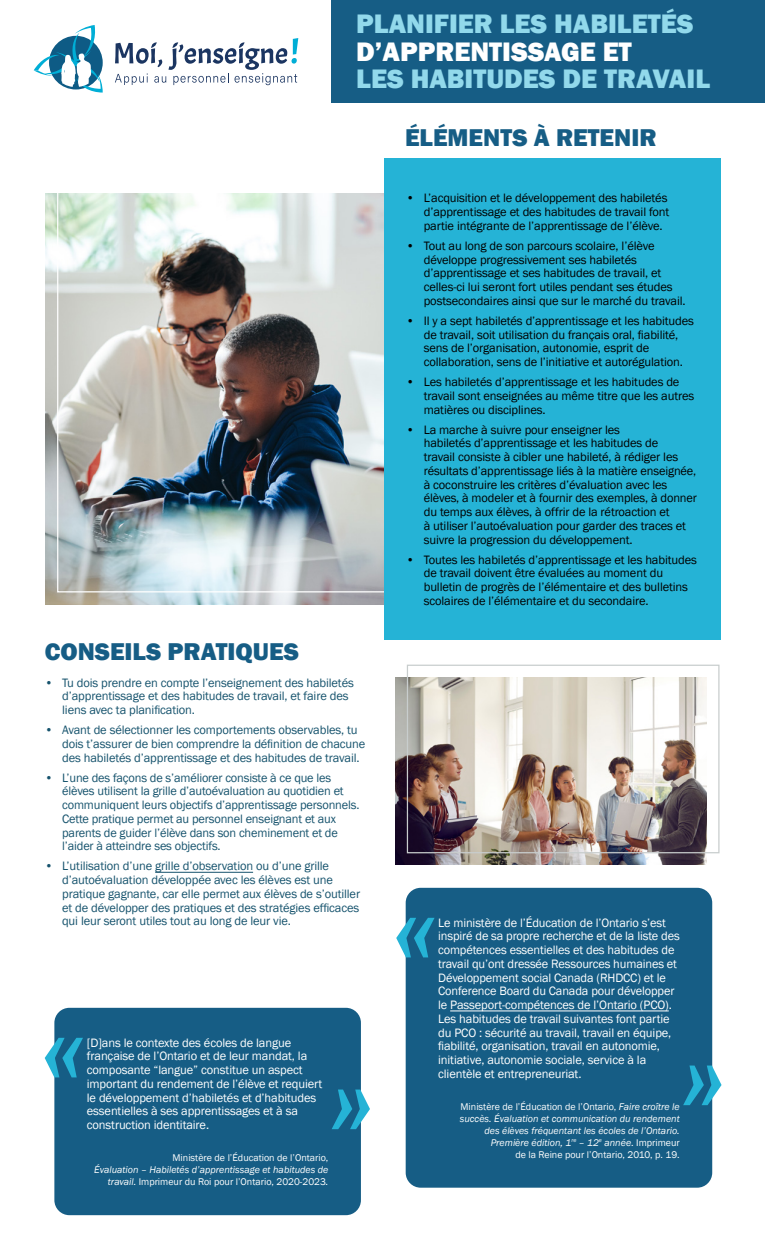
<style>
.page{position:relative;width:765px;height:1260px;background:#fff}
.page>*{position:absolute;margin:0;border:0;box-sizing:border-box;transform-origin:0 0}
.t1{font:800 27.5px/27.5px "Franklin Gothic";color:#92d9eb}
.t2{font:800 25px "Franklin Gothic";color:#165d85}
.t3{font:12.5px/13.8px "Franklin Gothic";letter-spacing:-.01em;color:#000}
.t4{font:12.5px/13.8px "Franklin Gothic";letter-spacing:-.01em;color:#16536d}
.Citations_2__10p-0p{font:12.5px/13.8px "Franklin Gothic";letter-spacing:-.01em;color:#fff}
.Citations__10p-0p{font:12.5px/13.8px "Franklin Gothic";letter-spacing:-.01em;color:#fff}
.Références__16p-0p{font:italic 10px/12px "Franklin Gothic";color:#fff;text-align:right}
.Références__16p-0p-2{font:10px/12px "Franklin Gothic";color:#fff;text-align:right}
.s1{color:#fff}
.s2{font-style:italic}
.s3{font-style:normal}
</style>
<div class="page">
<div style="left:331px;top:0;width:434px;height:103px;background:#165d85"></div>
<img style="left:45px;top:194px;width:339px;height:410px">
<div style="left:384px;top:159px;width:336px;height:106px;background:#25b3d6"></div>
<div style="left:384px;top:206px;width:336px;height:134px;background:#25b3d6"></div>
<div style="left:384px;top:281px;width:336px;height:120px;background:#25b3d6"></div>
<div style="left:384px;top:390px;width:336px;height:189px;background:#25b3d6"></div>
<div style="left:384px;top:520px;width:336px;height:120px;background:#25b3d6"></div>
<svg style="left:34px;top:25px;width:69px;height:68px"></svg>
<svg style="left:115px;top:38px;width:183px;height:47px"></svg>
<div style="left:54px;top:1008px;width:307px;height:207px;background:#165d85;border-radius:15px"></div>
<svg style="left:45px;top:1038px;width:38px;height:39px"></svg>
<svg style="left:332px;top:1090px;width:38px;height:39px"></svg>
<hr style="left:155px;top:872px;width:98px;height:1px;background:#16536d">
<div style="left:406px;top:888px;width:306px;height:300px;background:#165d85;border-radius:15px"></div>
<hr style="left:450px;top:1011px;width:219px;height:1px;background:#fff">
<svg style="left:396px;top:918px;width:39px;height:39px"></svg>
<svg style="left:683px;top:1066px;width:39px;height:39px"></svg>
<img style="left:395px;top:677px;width:312px;height:188px">
<div style="left:407px;top:665px;width:313px;height:188px;border:1px solid #c8cdcd"></div>
<h1 class="t1" style="left:356px;top:10px;width:355px">PLANIFIER LES HABILETÉS<br><span class="s1">D’APPRENTISSAGE ET<br></span>LES HABITUDES DE TRAVAIL</h1>
<h2 class="t2" style="left:405px;top:122px;width:253px">ÉLÉMENTS À RETENIR</h2>
<h2 class="t2" style="left:45px;top:635px;width:256px">CONSEILS PRATIQUES</h2>
<p class="t4" style="left:62px;top:676px;width:293px;text-indent:-18px">• Tu dois prendre en compte l’enseignement des habiletés d’apprentissage et des habitudes de travail, et faire des liens avec ta planification.</p>
<p class="t4" style="left:62px;top:723px;width:305px;text-indent:-18px">• Avant de sélectionner les comportements observables, tu dois t’assurer de bien comprendre la définition de chacune des habiletés d’apprentissage et des habitudes de travail.</p>
<p class="t4" style="left:62px;top:771px;width:299px;text-indent:-18px">• L’une des façons de s’améliorer consiste à ce que les élèves utilisent la grille d’autoévaluation au quotidien et communiquent leurs objectifs d’apprentissage personnels.<br>Cette pratique permet au personnel enseignant et aux parents de guider l’élève dans son cheminement et de l’aider à atteindre ses objectifs.</p>
<p class="t4" style="left:62px;top:860px;width:299px;text-indent:-18px">• L’utilisation d’une grille d’observation ou d’une grille d’autoévaluation développée avec les élèves est une pratique gagnante, car elle permet aux élèves de s’outiller et de développer des pratiques et des stratégies efficaces qui leur seront utiles tout au long de leur vie.</p>
<p class="Citations__10p-0p" style="left:87px;top:1036px;width:237px">[D]ans le contexte des écoles de langue française de l’Ontario et de leur mandat, la composante “langue” constitue un aspect important du rendement de l’élève et requiert le développement d’habiletés et d’habitudes essentielles à ses apprentissages et à sa construction identitaire.</p>
<p class="Références__16p-0p-2" style="left:94px;top:1152px;width:236px">Ministère de l’Éducation de l’Ontario,<br><span class="s2">Évaluation – Habiletés d’apprentissage et habitudes de travail.</span> Imprimeur du Roi pour l’Ontario, 2020-2023<span class="s2">.</span></p>
<p class="t3" style="left:424px;top:192px;width:247px;text-indent:-18px">• L’acquisition et le développement des habiletés d’apprentissage et des habitudes de travail font partie intégrante de l’apprentissage de l’élève.</p>
<p class="t3" style="left:424px;top:239px;width:263px;text-indent:-18px">• Tout au long de son parcours scolaire, l’élève développe progressivement ses habiletés d’apprentissage et ses habitudes de travail, et celles-ci lui seront fort utiles pendant ses études postsecondaires ainsi que sur le marché du travail.</p>
<p class="t3" style="left:424px;top:314px;width:272px;text-indent:-18px">• Il y a sept habiletés d’apprentissage et les habitudes de travail, soit utilisation du français oral, fiabilité, sens de l’organisation, autonomie, esprit de collaboration, sens de l’initiative et autorégulation.</p>
<p class="t3" style="left:424px;top:375px;width:272px;text-indent:-18px">• Les habiletés d’apprentissage et les habitudes de travail sont enseignées au même titre que les autres matières ou disciplines.</p>
<p class="t3" style="left:424px;top:423px;width:275px;text-indent:-18px">• La marche à suivre pour enseigner les<br>habiletés d’apprentissage et les habitudes de<br>travail consiste à cibler une habileté, à rédiger les résultats d’apprentissage liés à la matière enseignée, à coconstruire les critères d’évaluation avec les élèves, à modeler et à fournir des exemples, à donner du temps aux élèves, à offrir de la rétroaction et<br>à utiliser l’autoévaluation pour garder des traces et suivre la progression du développement.</p>
<p class="t3" style="left:424px;top:553px;width:275px;text-indent:-18px">• Toutes les habiletés d’apprentissage et les habitudes de travail doivent être évaluées au moment du bulletin de progrès de l’élémentaire et des bulletins scolaires de l’élémentaire et du secondaire.</p>
<p class="Citations_2__10p-0p" style="left:438px;top:916px;width:243px">Le ministère de l’Éducation de l’Ontario s’est inspiré de sa propre recherche et de la liste des compétences essentielles et des habitudes de travail qu’ont dressée Ressources humaines et Développement social Canada (RHDCC) et le Conference Board du Canada pour développer le Passeport-compétences de l’Ontario (PCO).<br>Les habitudes de travail suivantes font partie du PCO : sécurité au travail, travail en équipe, fiabilité, organisation, travail en autonomie, initiative, autonomie sociale, service à la clientèle et entrepreneuriat.</p>
<p class="Références__16p-0p" style="left:460px;top:1101px;width:221px"><span class="s3">Ministère de l’Éducation de l’Ontario,</span> Faire croître le succès. Évaluation et communication du rendement des élèves fréquentant les écoles de l’Ontario.<br>Première édition, 1<sup>re</sup> – 12<sup>e</sup> année<span class="s3">. Imprimeur<br>de la Reine pour l’Ontario, 2010, p. 19.</span></p>
</div>
